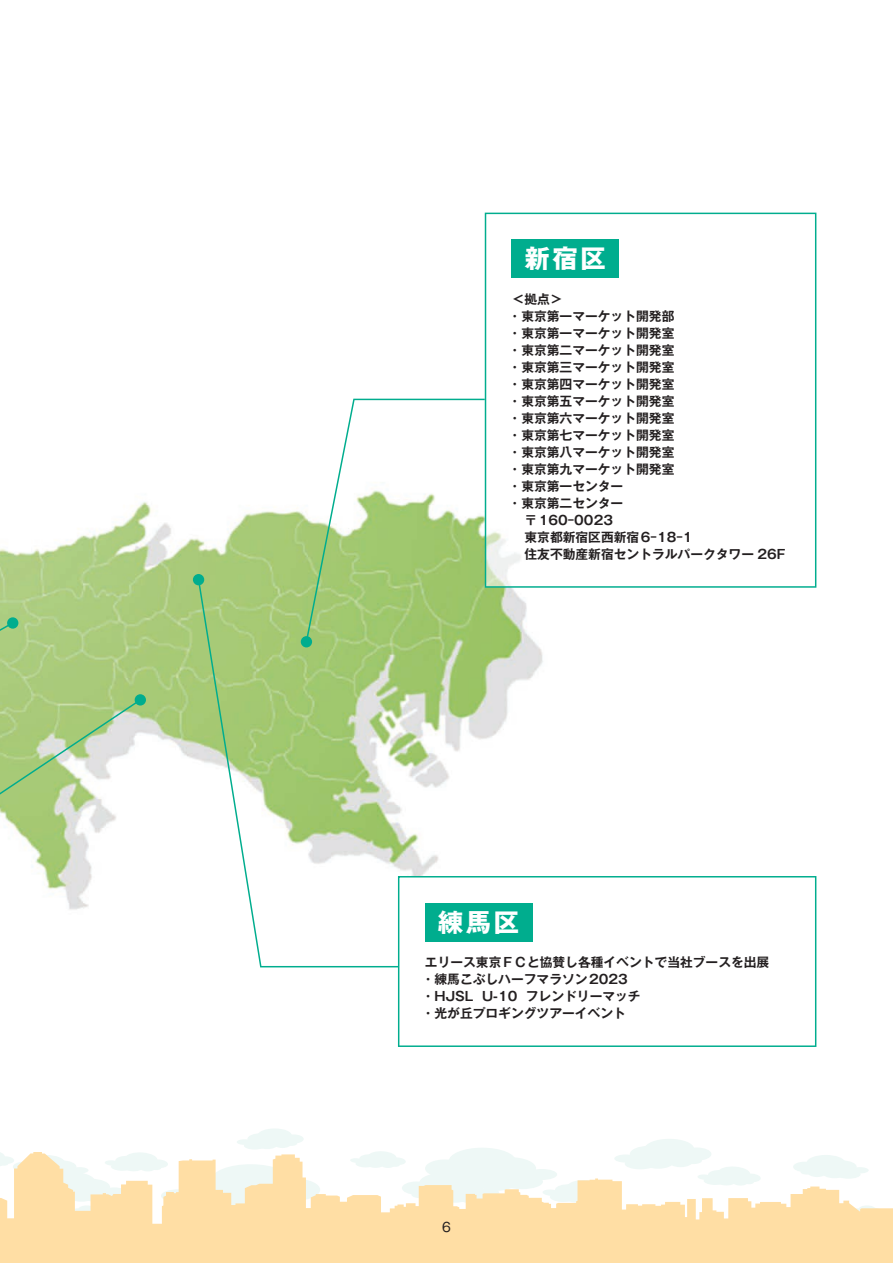
<style>
.page{position:relative;width:893px;height:1263px;background:#fff}
.page>*{position:absolute;margin:0;border:0;box-sizing:border-box;transform-origin:0 0}
.t1{font:25.5px "Gothic MB101 Pr 6 Bold 90 pv RKSJ H";letter-spacing:.1em;color:#fff}
.t2{font:12.75px/17px "Gothic MB101 Pr 6 De Bold 90 pv RKSJ H";color:#231f20}
.t3{font:12.75px "Gothic MB101 Pr 6 Regular 90 pv RKSJ H";color:#231f20}
</style>
<div class="page">
<img style="left:0;top:332px;width:543px;height:714px">
<div style="left:449px;top:1148px;width:67px;height:27px;background:#eef8f6;border-radius:50%"></div>
<div style="left:645px;top:1139px;width:49px;height:20px;background:#eef8f6;border-radius:50%"></div>
<div style="left:630px;top:1146px;width:38px;height:16px;background:#eef8f6;border-radius:50%"></div>
<div style="left:682px;top:1147px;width:29px;height:14px;background:#eef8f6;border-radius:50%"></div>
<div style="left:258px;top:1128px;width:34px;height:14px;background:#eef8f6;border-radius:50%"></div>
<div style="left:247px;top:1133px;width:27px;height:12px;background:#eef8f6;border-radius:50%"></div>
<div style="left:257px;top:1140px;width:21px;height:9px;background:#eef8f6;border-radius:50%"></div>
<div style="left:274px;top:1140px;width:17px;height:8px;background:#eef8f6;border-radius:50%"></div>
<div style="left:244px;top:1142px;width:21px;height:7px;background:#eef8f6;border-radius:50%"></div>
<div style="left:237px;top:1139px;width:15px;height:6px;background:#eef8f6;border-radius:50%"></div>
<div style="left:284px;top:1134px;width:20px;height:9px;background:#eef8f6;border-radius:50%"></div>
<div style="left:286px;top:1141px;width:11px;height:5px;background:#eef8f6;border-radius:50%"></div>
<svg style="left:0;top:1152px;width:893px;height:111px;fill:#ffdea4"></svg>
<div style="left:7px;top:617px;width:11px;height:12px;background:#00ad8e;border-radius:50%"></div>
<svg style="left:0;top:622px;width:141px;height:324px"></svg>
<div style="left:135px;top:694px;width:11px;height:11px;background:#00ad8e;border-radius:50%"></div>
<svg style="left:198px;top:579px;width:201px;height:388px"></svg>
<div style="left:193px;top:574px;width:11px;height:11px;background:#00ad8e;border-radius:50%"></div>
<svg style="left:306px;top:399px;width:179px;height:243px"></svg>
<div style="left:301px;top:636px;width:11px;height:11px;background:#00ad8e;border-radius:50%"></div>
<svg style="left:398px;top:876px;width:418px;height:171px"></svg>
<svg style="left:485px;top:213px;width:331px;height:375px"></svg>
<h1 class="t1" style="left:524px;top:249px;width:83px">新宿区</h1>
<p class="t2" style="left:509px;top:292px;width:278px">＜拠点＞<br>・東京第一マーケット開発部<br>・東京第一マーケット開発室<br>・東京第二マーケット開発室<br>・東京第三マーケット開発室<br>・東京第四マーケット開発室<br>・東京第五マーケット開発室<br>・東京第六マーケット開発室<br>・東京第七マーケット開発室<br>・東京第八マーケット開発室<br>・東京第九マーケット開発室<br>・東京第一センター<br>・東京第二センター<br>　〒160-0023<br>　東京都新宿区西新宿6-18-1<br>　住友不動産新宿セントラルパークタワー 26F</p>
<h1 class="t1" style="left:438px;top:913px;width:83px">練馬区</h1>
<p class="t2" style="left:422px;top:956px;width:349px">エリース東京ＦＣと協賛し各種イベントで当社ブースを出展・練馬こぶしハーフマラソン2023<br>・HJSL U-10 フレンドリーマッチ<br>・光が丘プロギングツアーイベント</p>
<p class="t3" style="left:442px;top:1222px;width:10px">6</p>
</div>
